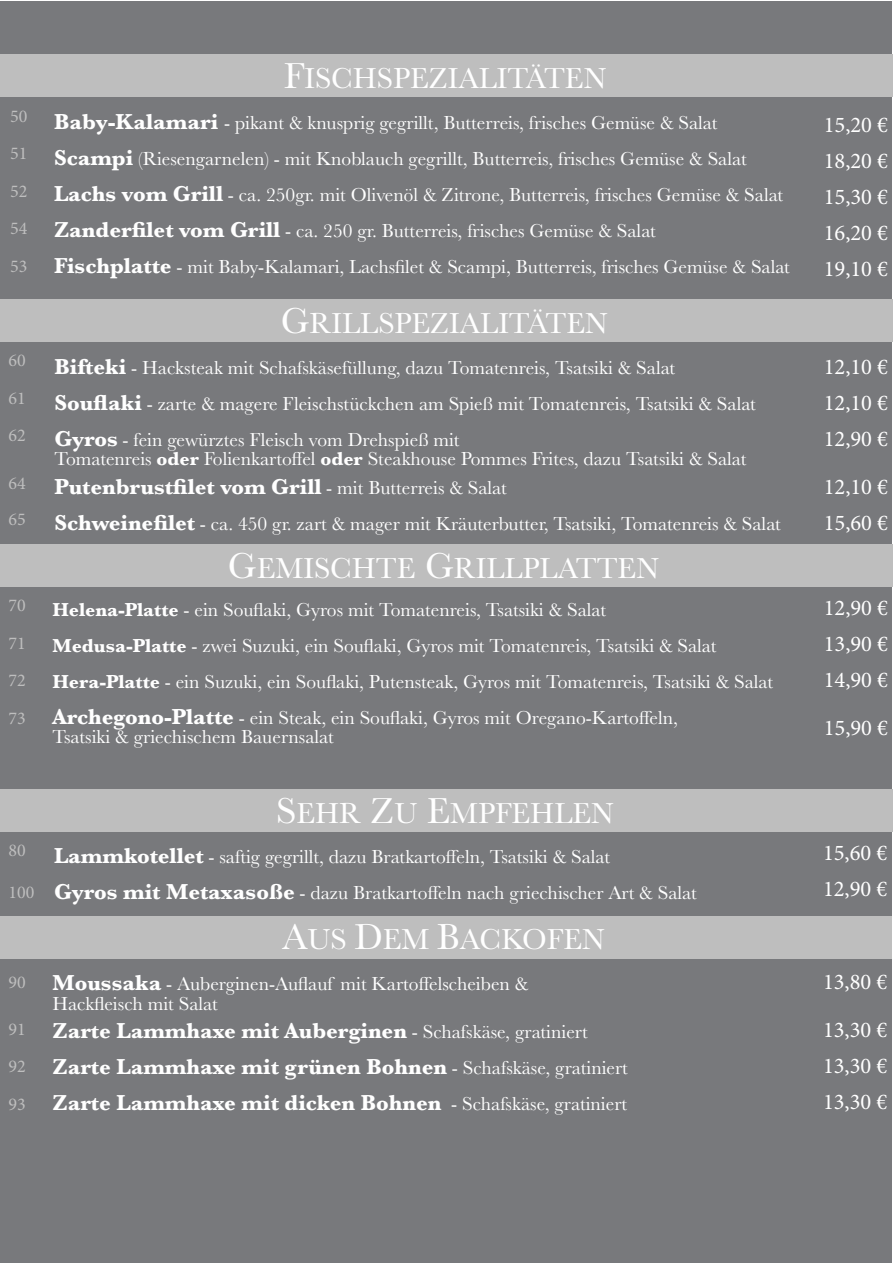
<style>
.page{position:relative;width:893px;height:1263px;background:#fff}
.page>*{position:absolute;margin:0;border:0;box-sizing:border-box;transform-origin:0 0}
.t1{font:30px "Baskerville";color:#fff}
.t2{font:700 22.5px/36px "Baskerville";color:#fff}
.t3{font:22.5px/36px "Minion Pro";color:#fff}
.t4{font:19.5px/36px "Baskerville";color:#fff}
.t5{font:18px/37.5px "Minion Pro";color:#bebebe;text-align:justify}
.s1{font-size:37.5px}
.s2{font-weight:700;font-size:22.5px}
.s3{font-weight:700}
.s4{font-weight:400;font-size:19.5px}
</style>
<div class="page">
<div style="left:1px;top:1px;width:891px;height:1261px;background:#78797c"></div>
<div style="left:0;top:54px;width:893px;height:43px;background:#bebebe"></div>
<div style="left:0;top:299px;width:893px;height:42px;background:#bebebe"></div>
<div style="left:0;top:544px;width:893px;height:42px;background:#bebebe"></div>
<div style="left:0;top:789px;width:893px;height:42px;background:#bebebe"></div>
<div style="left:0;top:916px;width:891px;height:42px;background:#bebebe"></div>
<p class="t5" style="left:10px;top:97px;width:19px">50<br>51<br>52<br>54<br>53</p>
<p class="t5" style="left:9px;top:342px;width:19px">60<br>61<br>62</p>
<p class="t5" style="left:9px;top:466px;width:19px;line-height:36px">64<br>65</p>
<p class="t5" style="left:9px;top:587px;width:19px">70<br>71<br>72<br>73</p>
<h1 class="t1" style="left:284px;top:59px;width:324px"><span class="s1">F</span>ISCHSPEZIALITÄTEN</h1>
<p class="t4" style="left:54px;top:105px;width:737px"><span class="s2">Baby-Kalamari</span> - pikant &amp; knusprig gegrillt, Butterreis, frisches Gemüse &amp; Salat <span class="s2">Scampi</span> (Riesengarnelen) - mit Knoblauch gegrillt, Butterreis, frisches Gemüse &amp; Salat <span class="s2">Lachs vom Grill</span> - ca. 250gr. mit Olivenöl &amp; Zitrone, Butterreis, frisches Gemüse &amp; Salat <span class="s2">Zanderfilet vom Grill</span> - ca. 250 gr. Butterreis, frisches Gemüse &amp; Salat<br><span class="s2">Fischplatte</span> - mit Baby-Kalamari, Lachsfilet &amp; Scampi, Butterreis, frisches Gemüse &amp; Salat</p>
<h1 class="t1" style="left:281px;top:304px;width:328px"><span class="s1">G</span>RILLSPEZIALITÄTEN</h1>
<p class="t4" style="left:54px;top:349px;width:703px"><span class="s2">Bifteki</span> - Hacksteak mit Schafskäsefüllung, dazu Tomatenreis, Tsatsiki &amp; Salat<br><span class="s2">Souflaki</span> - zarte &amp; magere Fleischstückchen am Spieß mit Tomatenreis, Tsatsiki &amp; Salat<br><span class="s2">Gyros</span> - fein gewürztes Fleisch vom Drehspieß mit</p>
<p class="t4" style="left:54px;top:441px;width:694px">Tomatenreis <span class="s3">oder</span> Folienkartoffel <span class="s3">oder</span> Steakhouse Pommes Frites, dazu Tsatsiki &amp; Salat</p>
<p class="t2" style="left:54px;top:468px;width:454px">Putenbrustfilet vom Grill <span class="s4">- mit Butterreis &amp; Salat</span></p>
<p class="t4" style="left:54px;top:505px;width:728px"><span class="s2">Schweinefilet</span> - ca. 450 gr. zart &amp; mager mit Kräuterbutter, Tsatsiki, Tomatenreis &amp; Salat</p>
<h1 class="t1" style="left:228px;top:549px;width:432px"><span class="s1">G</span>EMISCHTE <span class="s1">G</span>RILLPLATTEN</h1>
<p class="t4" style="left:52px;top:592px;width:722px"><span class="s3">Helena-Platte</span> - ein Souflaki, Gyros mit Tomatenreis, Tsatsiki &amp; Salat<br><span class="s3">Medusa-Platte</span> - zwei Suzuki, ein Souflaki, Gyros mit Tomatenreis, Tsatsiki &amp; Salat <span class="s3">Hera-Platte</span> - ein Suzuki, ein Souflaki, Putensteak, Gyros mit Tomatenreis, Tsatsiki &amp; Salat <span class="s2">Archegono-Platte</span> - ein Steak, ein Souflaki, Gyros mit Oregano-Kartoffeln,</p>
<p class="t4" style="left:52px;top:719px;width:283px">Tsatsiki &amp; griechischem Bauernsalat</p>
<p class="t5" style="left:9px;top:832px;width:19px">80</p>
<p class="t5" style="left:9px;top:874px;width:27px">100</p>
<p class="t5" style="left:9px;top:963px;width:19px">90</p>
<p class="t5" style="left:9px;top:1010px;width:19px">91<br>92<br>93</p>
<h1 class="t1" style="left:276px;top:794px;width:339px"><span class="s1">S</span>EHR <span class="s1">Z</span>U <span class="s1">E</span>MPFEHLEN</h1>
<p class="t4" style="left:54px;top:839px;width:644px"><span class="s2">Lammkotellet</span> - saftig gegrillt, dazu Bratkartoffeln, Tsatsiki &amp; Salat<br><span class="s2">Gyros mit Metaxasoße</span> - dazu Bratkartoffeln nach griechischer Art &amp; Salat</p>
<h1 class="t1" style="left:282px;top:921px;width:324px"><span class="s1">A</span>US <span class="s1">D</span>EM <span class="s1">B</span>ACKOFEN</h1>
<p class="t4" style="left:52px;top:974px;width:477px;line-height:19.5px"><span class="s2">Moussaka</span> - Auberginen-Auflauf mit Kartoffelscheiben &amp;<br>Hackfleisch mit Salat</p>
<p class="t2" style="left:52px;top:1013px;width:577px">Zarte Lammhaxe mit Auberginen <span class="s4">- Schafskäse, gratiniert<br></span>Zarte Lammhaxe mit grünen Bohnen <span class="s4">- Schafskäse, gratiniert<br></span>Zarte Lammhaxe mit dicken Bohnen <span class="s4">- Schafskäse, gratiniert</span></p>
<p class="t3" style="left:824px;top:107px;width:66px;text-align:justify">15,20 € 18,20 € 15,30 € 16,20 € 19,10 €</p>
<p class="t3" style="left:824px;top:349px;width:66px;text-align:justify">12,10 € 12,10 € 12,90 €</p>
<p class="t3" style="left:824px;top:469px;width:66px">12,10 €<br>15,60 €</p>
<p class="t3" style="left:824px;top:590px;width:66px;text-align:justify">12,90 € 13,90 € 14,90 €</p>
<p class="t3" style="left:824px;top:710px;width:66px">15,90 €</p>
<p class="t3" style="left:823px;top:834px;width:66px">15,60 €<br>12,90 €</p>
<p class="t3" style="left:823px;top:957px;width:66px;line-height:48px">13,80 €<br>13,30 €</p>
<p class="t3" style="left:823px;top:1047px;width:66px">13,30 €<br>13,30 €</p>
</div>
